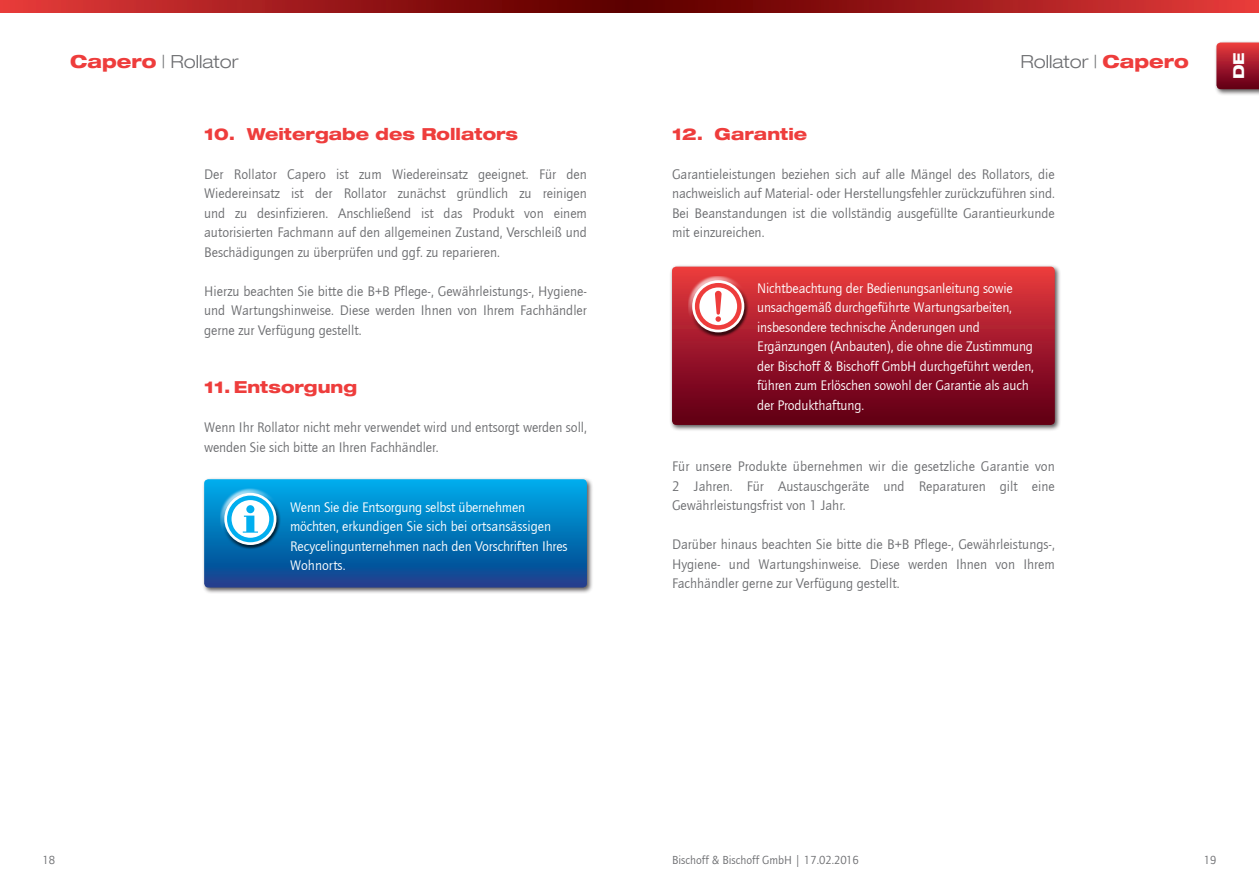
<style>
.page{position:relative;width:1259px;height:893px;background:#fff}
.page>*{position:absolute;margin:0;border:0;box-sizing:border-box;transform-origin:0 0}
.t1{font:300 18px "Helve Neu Lig Ext";color:#6c6d70}
.t2{font:800 16.5px "Helve Neu Hea Ext";color:#ee3d3c}
.t3{font:800 15px "Helve Neu Hea Ext";color:#fff}
.t4{font:14.25px/19.5px "Quay Sans";color:#6c6d70;text-align:justify}
.t5{font:14.25px/19.5px "Quay Sans";letter-spacing:-.01em;color:#fff}
.t6{font:12px "Quay Sans";color:#6c6d70}
.s1{font-family:"Helve Neu Hea Ext";font-weight:800;color:#ee3d3c}
</style>
<div class="page">
<svg style="left:0;top:0;width:629px;height:12px;background:#9e1a1a"></svg>
<svg style="left:629px;top:0;width:630px;height:12px;background:#9e1a1a"></svg>
<div style="left:1213px;top:40px;width:46px;height:56px;background:#231f20;opacity:.75"></div>
<svg style="left:1216px;top:43px;width:43px;height:46px;background:#a31c2c"></svg>
<div style="left:202px;top:476px;width:391px;height:118px;background:#231f20;opacity:.75"></div>
<svg style="left:204px;top:479px;width:383px;height:108px;background:#0e7abc"></svg>
<div style="left:246px;top:505px;width:8px;height:8px;background:#00aeef;border-radius:50%"></div>
<div style="left:669px;top:264px;width:392px;height:167px;background:#231f20;opacity:.75"></div>
<svg style="left:672px;top:267px;width:382px;height:158px;background:#9f1829"></svg>
<div style="left:688px;top:276px;width:56px;height:44px;background:#fff;opacity:.75"></div>
<div style="left:692px;top:288px;width:57px;height:49px;background:#231f20;opacity:.75"></div>
<svg style="left:692px;top:280px;width:52px;height:52px"></svg>
<svg style="left:715px;top:291px;width:6px;height:31px"></svg>
<div style="left:695px;top:283px;width:46px;height:47px;border:4px solid #ee3d3c;border-radius:50%"></div>
<p class="t1" style="left:70px;top:50px;width:170px"><span class="s1">Capero</span> | Rollator</p>
<p class="t1" style="left:1020px;top:50px;width:170px">Rollator | <span class="s1">Capero</span></p>
<p class="t2" style="left:204px;top:123px;width:315px">10. Weitergabe des Rollators</p>
<p class="t4" style="left:204px;top:164px;width:384px">Der Rollator Capero ist zum Wiedereinsatz geeignet. Für den Wiedereinsatz ist der Rollator zunächst gründlich zu reinigen und zu desinfizieren. Anschließend ist das Produkt von einem autorisierten Fachmann auf den allgemeinen Zustand, Verschleiß und Beschädigungen zu überprüfen und ggf. zu reparieren.</p>
<p class="t4" style="left:204px;top:281px;width:384px">Hierzu beachten Sie bitte die B+B Pflege-, Gewährleistungs-, Hygiene&shy;und Wartungshinweise. Diese werden Ihnen von Ihrem Fachhändler gerne zur Verfügung gestellt.</p>
<p class="t2" style="left:204px;top:377px;width:154px">11. Entsorgung</p>
<p class="t4" style="left:204px;top:418px;width:384px">Wenn Ihr Rollator nicht mehr verwendet wird und entsorgt werden soll, wenden Sie sich bitte an Ihren Fachhändler.</p>
<p class="t5" style="left:290px;top:497px;width:279px">Wenn Sie die Entsorgung selbst übernehmen möchten, erkundigen Sie sich bei ortsansässigen Recycelingunternehmen nach den Vorschriften Ihres Wohnorts.</p>
<p class="t2" style="left:672px;top:123px;width:137px">12. Garantie</p>
<p class="t4" style="left:672px;top:164px;width:384px">Garantieleistungen beziehen sich auf alle Mängel des Rollators, die nachweislich auf Material- oder Herstellungsfehler zurückzuführen sind.<br>Bei Beanstandungen ist die vollständig ausgefüllte Garantieurkunde mit einzureichen.</p>
<p class="t5" style="left:757px;top:278px;width:278px">Nichtbeachtung der Bedienungsanleitung sowie unsachgemäß durchgeführte Wartungsarbeiten, insbesondere technische Änderungen und Ergänzungen (Anbauten), die ohne die Zustimmung der Bischoff &amp; Bischoff GmbH durchgeführt werden, führen zum Erlöschen sowohl der Garantie als auch der Produkthaftung.</p>
<p class="t4" style="left:672px;top:457px;width:384px">Für unsere Produkte übernehmen wir die gesetzliche Garantie von 2 Jahren. Für Austauschgeräte und Reparaturen gilt eine Gewährleistungsfrist von 1 Jahr.</p>
<p class="t4" style="left:672px;top:535px;width:384px">Darüber hinaus beachten Sie bitte die B+B Pflege-, Gewährleistungs-, Hygiene- und Wartungshinweise. Diese werden Ihnen von Ihrem Fachhändler gerne zur Verfügung gestellt.</p>
<p class="t3" style="left:1229px;top:79px;width:28px;rotate:-90deg">DE</p>
<p class="t6" style="left:672px;top:853px;width:188px">Bischoff &amp; Bischoff GmbH | 17.02.2016</p>
<p class="t6" style="left:43px;top:853px;width:14px">18</p>
<p class="t6" style="left:1203px;top:853px;width:14px">19</p>
</div>
